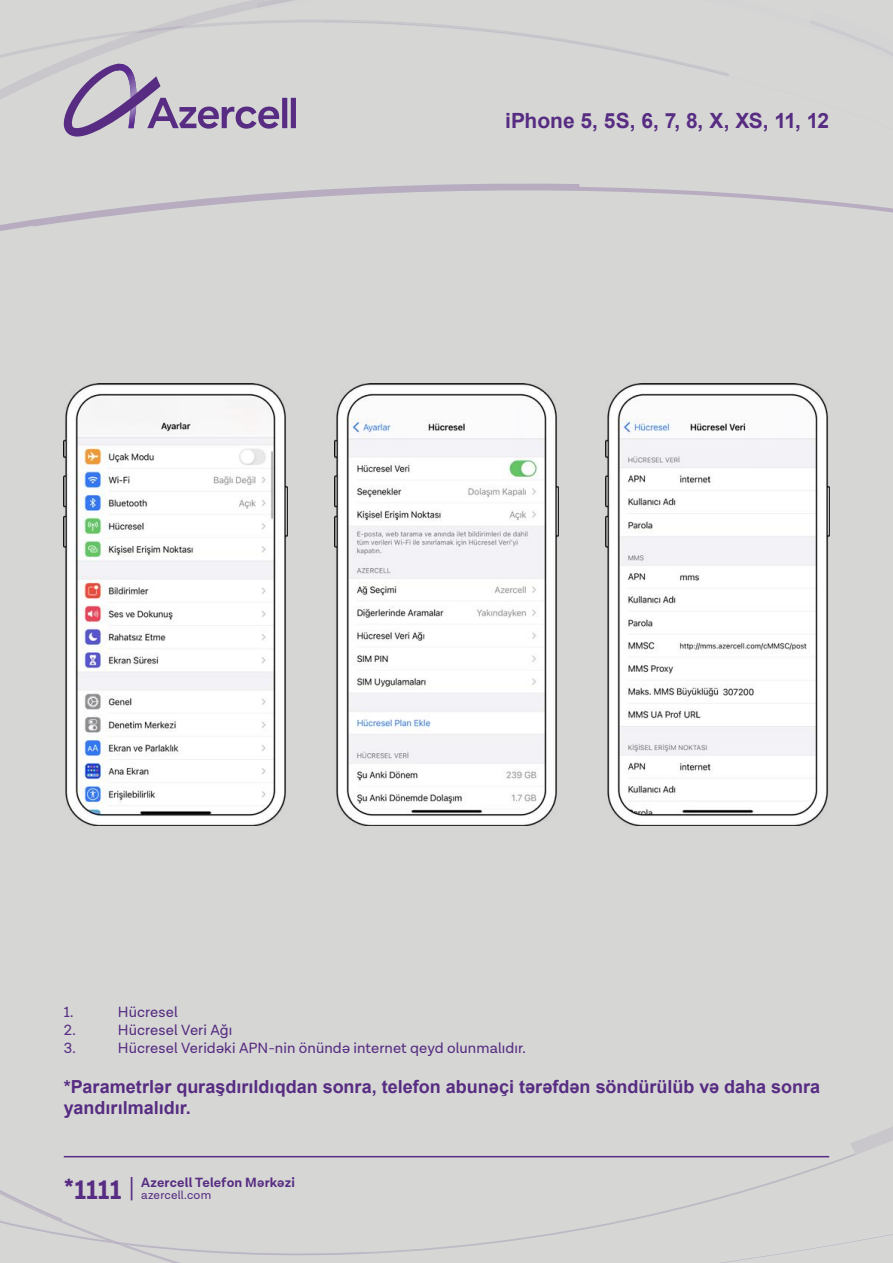
<style>
.page{position:relative;width:893px;height:1263px;background:#d6d7d5}
.page>*{position:absolute;margin:0;border:0;box-sizing:border-box;transform-origin:0 0}
.t1{font:700 27px "Lota Grotesque";color:#572c82}
.t2{font:700 21px "Arial";color:#572c82}
.t3{font:700 18px/21.6px "Arial";color:#572c82}
.t4{font:15px "Lota Grotesque";letter-spacing:.005em;color:#572c82}
.t5{font:700 13.5px "Lota Grotesque";letter-spacing:.01em;color:#572c82}
.t6{font:12px "Lota Grotesque";letter-spacing:.015em;color:#572c82}
.s1{font-weight:300;font-size:27px}
</style>
<div class="page">
<svg style="left:33px;top:189px;width:289px;height:38px"></svg>
<svg style="left:188px;top:0;width:68px;height:17px"></svg>
<svg style="left:256px;top:0;width:39px;height:8px"></svg>
<svg style="left:322px;top:23px;width:571px;height:190px"></svg>
<svg style="left:0;top:17px;width:729px;height:120px"></svg>
<svg style="left:130px;top:25px;width:61px;height:9px"></svg>
<svg style="left:322px;top:21px;width:407px;height:55px"></svg>
<svg style="left:0;top:825px;width:893px;height:438px"></svg>
<hr style="left:64px;top:1156px;width:765px;height:1px;background:#572c82">
<img style="left:64px;top:384px;width:223px;height:441px">
<img style="left:335px;top:384px;width:223px;height:441px">
<img style="left:605px;top:384px;width:224px;height:441px">
<p class="t2" style="left:505px;top:107px;width:325px">iPhone 5, 5S, 6, 7, 8, X, XS, 11, 12</p>
<p class="t4" style="left:64px;top:1003px;width:11px">1.</p>
<p class="t4" style="left:118px;top:1003px;width:61px">Hücresel</p>
<p class="t4" style="left:64px;top:1021px;width:13px">2.</p>
<p class="t4" style="left:118px;top:1021px;width:116px">Hücresel Veri Ağı</p>
<p class="t4" style="left:64px;top:1039px;width:14px">3.</p>
<p class="t4" style="left:118px;top:1039px;width:410px">Hücresel Veridəki APN-nin önündə internet qeyd olunmalıdır.</p>
<p class="t3" style="left:64px;top:1076px;width:758px">*Parametrlər quraşdırıldıqdan sonra, telefon abunəçi tərəfdən söndürülüb və daha sonra yandırılmalıdır.</p>
<p class="t5" style="left:128px;top:1175px;width:168px"><span class="s1">|</span> Azercell Telefon Mərkəzi</p>
<h1 class="t1" style="left:64px;top:1175px;width:59px">*1111</h1>
<p class="t6" style="left:141px;top:1188px;width:72px">azercell.com</p>
</div>
